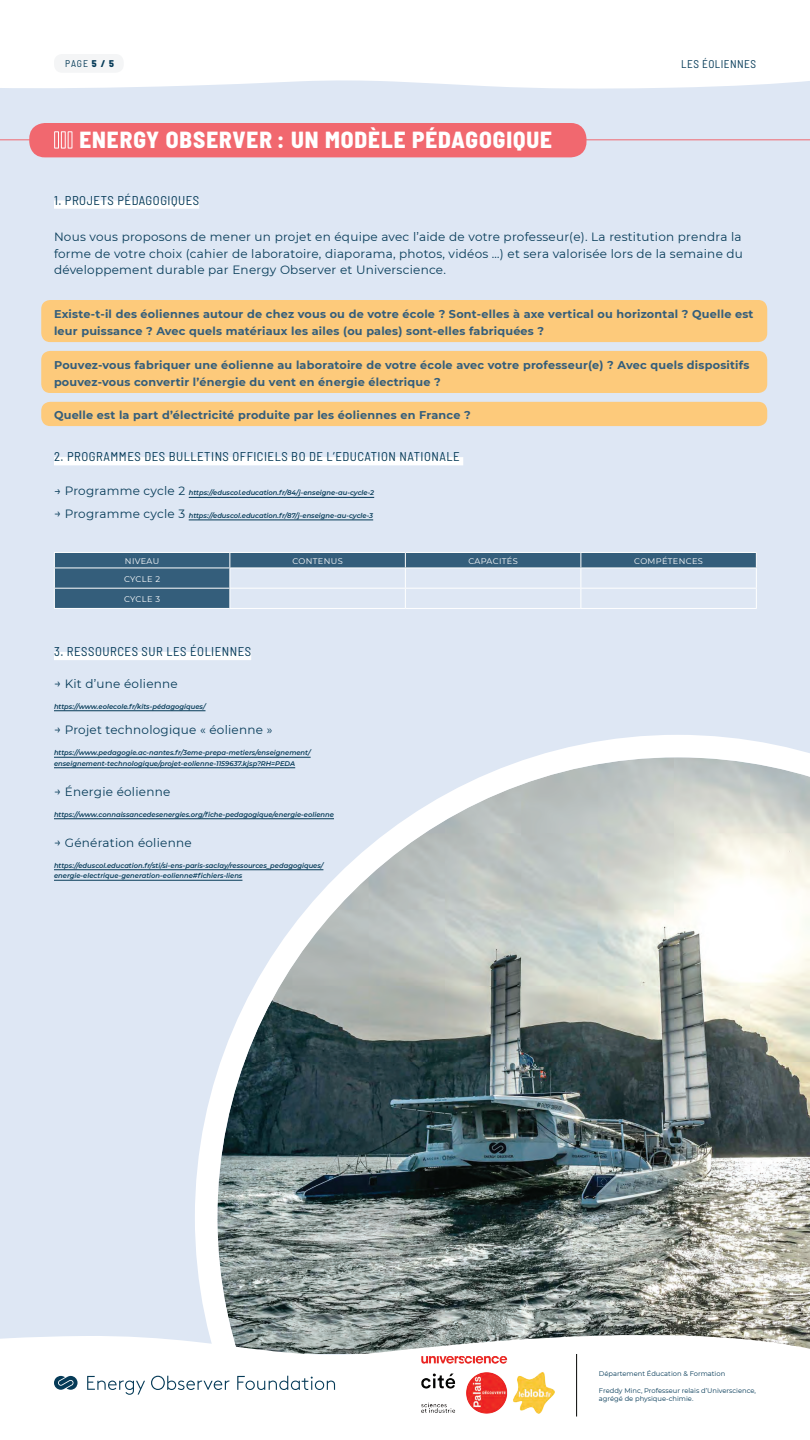
<style>
.page{position:relative;width:810px;height:1440px;background:#dee7f4}
.page>*{position:absolute;margin:0;border:0;box-sizing:border-box;transform-origin:0 0}
.t1{font:800 semi-condensed 23.25px "Barlow";letter-spacing:.04em;color:#fff}
.t2{font:semi-condensed 12.75px "Barlow";letter-spacing:.04em;color:#063b58}
.t3{font:12px/16.5px "Montserrat";letter-spacing:.02em;color:#063b58;text-align:justify}
.t4{font:700 11.25px/16.5px "Montserrat";letter-spacing:.02em;color:#345e7b}
.t5{font:semi-condensed 11.25px "Barlow";letter-spacing:.04em;color:#063b58}
.t6{font:semi-condensed 9.75px "Barlow";color:#063b58}
.t7{font:8.25px "Montserrat";letter-spacing:.025em;color:#fff}
.t8{font:italic 600 6.75px/10.5px "Montserrat";color:#063b58}
.t9{font:6.75px/8.1px "Montserrat";color:#063b58}
.s1{font-weight:800}
.s2{font-weight:400;font-style:normal;font-size:12px}
</style>
<div class="page">
<svg style="left:195px;top:735px;width:615px;height:599px;background:#a0a9a9"></svg>
<hr style="left:0;top:139px;width:810px;height:1px;background:#f1686f">
<div style="left:29px;top:123px;width:557px;height:34px;background:#f1686f;border-radius:16px"></div>
<svg style="left:54px;top:131px;width:19px;height:18px"></svg>
<div style="left:54px;top:200px;width:145px;height:9px;background:#fff"></div>
<div style="left:41px;top:300px;width:726px;height:42px;background:#fdca7b;border-radius:9px"></div>
<div style="left:41px;top:351px;width:726px;height:42px;background:#fdca7b;border-radius:9px"></div>
<div style="left:41px;top:402px;width:726px;height:24px;background:#fdca7b;border-radius:9px"></div>
<div style="left:54px;top:652px;width:197px;height:8px;background:#fff"></div>
<hr style="left:54px;top:710px;width:152px;height:1px;background:#063b58">
<hr style="left:54px;top:757px;width:257px;height:1px;background:#063b58">
<hr style="left:54px;top:767px;width:241px;height:1px;background:#063b58">
<hr style="left:54px;top:818px;width:280px;height:1px;background:#063b58">
<hr style="left:54px;top:869px;width:269px;height:1px;background:#063b58">
<hr style="left:54px;top:880px;width:188px;height:1px;background:#063b58">
<div style="left:54px;top:457px;width:409px;height:8px;background:#fff"></div>
<hr style="left:189px;top:497px;width:185px;height:1px;background:#063b58">
<hr style="left:189px;top:520px;width:184px;height:1px;background:#063b58">
<svg style="left:54px;top:552px;width:703px;height:56px"></svg>
<hr style="left:54px;top:608px;width:176px;height:1px;background:#fff">
<hr style="left:230px;top:608px;width:175px;height:1px;background:#fff">
<hr style="left:405px;top:608px;width:176px;height:1px;background:#fff">
<hr style="left:581px;top:608px;width:176px;height:1px;background:#fff">
<div style="left:0;top:0;width:810px;height:89px;background:#fff"></div>
<hr style="left:681px;top:71px;width:75px;height:1px;background:#fff">
<div style="left:54px;top:54px;width:70px;height:19px;background:#f4f5f6;border-radius:8px"></div>
<svg style="left:0;top:1334px;width:810px;height:106px;background:#f5f6f6"></svg>
<hr style="left:576px;top:1354px;width:1px;height:63px;background:#040503">
<svg style="left:54px;top:1376px;width:24px;height:14px"></svg>
<svg style="left:87px;top:1376px;width:58px;height:19px"></svg>
<svg style="left:151px;top:1376px;width:79px;height:14px"></svg>
<svg style="left:237px;top:1376px;width:98px;height:14px"></svg>
<img style="left:422px;top:1357px;width:132px;height:57px">
<h3 class="t6" style="left:65px;top:56px;width:50px">PAGE <span class="s1">5 / 5</span></h3>
<h3 class="t5" style="left:681px;top:56px;width:76px">LES ÉOLIENNES</h3>
<h1 class="t1" style="left:79px;top:123px;width:474px">ENERGY OBSERVER : UN MODÈLE PÉDAGOGIQUE</h1>
<h2 class="t2" style="left:54px;top:191px;width:146px">1. PROJETS PÉDAGOGIQUES</h2>
<p class="t3" style="left:54px;top:229px;width:690px">Nous vous proposons de mener un projet en équipe avec l’aide de votre professeur(e). La restitution prendra la forme de votre choix (cahier de laboratoire, diaporama, photos, vidéos …) et sera valorisée lors de la semaine du développement durable par Energy Observer et Universcience.</p>
<h3 class="t4" style="left:54px;top:305px;width:701px">Existe-t-il des éoliennes autour de chez vous ou de votre école ? Sont-elles à axe vertical ou horizontal ? Quelle est leur puissance ? Avec quels matériaux les ailes (ou pales) sont-elles fabriquées ?</h3>
<h3 class="t4" style="left:54px;top:356px;width:697px">Pouvez-vous fabriquer une éolienne au laboratoire de votre école avec votre professeur(e) ? Avec quels dispositifs pouvez-vous convertir l’énergie du vent en énergie électrique ?</h3>
<h3 class="t4" style="left:54px;top:407px;width:418px">Quelle est la part d’électricité produite par les éoliennes en France ?</h3>
<h2 class="t2" style="left:54px;top:447px;width:407px">2. PROGRAMMES DES BULLETINS OFFICIELS BO DE L’EDUCATION NATIONALE</h2>
<p class="t8" style="left:54px;top:487px;width:322px"><span class="s2">→ Programme cycle 2</span> https://eduscol.education.fr/84/j-enseigne-au-cycle-2</p>
<p class="t8" style="left:54px;top:510px;width:321px"><span class="s2">→ Programme cycle 3</span> https://eduscol.education.fr/87/j-enseigne-au-cycle-3</p>
<p class="t7" style="left:125px;top:556px;width:23px">Niveau</p>
<p class="t7" style="left:292px;top:556px;width:33px">Contenus</p>
<p class="t7" style="left:468px;top:556px;width:10px">Capaci</p>
<p class="t7" style="left:502px;top:556px;width:11px">tés</p>
<p class="t7" style="left:634px;top:556px;width:13px">Compé</p>
<p class="t7" style="left:668px;top:556px;width:12px">tences</p>
<p class="t7" style="left:124px;top:573px;width:18px">Cycle</p>
<p class="t7" style="left:155px;top:573px;width:6px">2</p>
<p class="t7" style="left:124px;top:594px;width:18px">Cycle</p>
<p class="t7" style="left:155px;top:594px;width:6px">3</p>
<h2 class="t2" style="left:54px;top:642px;width:151px">3. RESSOURCES SUR LES ÉOLIENNE</h2>
<h2 class="t2" style="left:245px;top:642px;width:8px">S</h2>
<h3 class="t3" style="left:54px;top:675px;width:125px">→ Kit d’une éolienne</h3>
<p class="t8" style="left:54px;top:701px;width:153px">https://www.eolecole.fr/kits-pédagogiques/</p>
<h3 class="t3" style="left:54px;top:721px;width:220px">→ Projet technologique « éolienne »</h3>
<p class="t8" style="left:54px;top:747px;width:258px">https://www.pedagogie.ac-nantes.fr/3eme-prepa-metiers/enseignement/ enseignement-technologique/projet-eolienne-1159637.kjsp?RH=PEDA</p>
<h3 class="t3" style="left:54px;top:783px;width:118px">→ Énergie éolienne</h3>
<p class="t8" style="left:54px;top:809px;width:282px">https://www.connaissancedesenergies.org/fiche-pedagogique/energie-eolienne</p>
<h3 class="t3" style="left:54px;top:834px;width:139px">→ Génération éolienne</h3>
<p class="t8" style="left:54px;top:860px;width:271px">https://eduscol.education.fr/sti/si-ens-paris-saclay/ressources_pedagogiques/ energie-electrique-generation-eolienne#fichiers-liens</p>
<p class="t9" style="left:599px;top:1370px;width:128px">Département Éducation &amp; Formation</p>
<p class="t9" style="left:599px;top:1386px;width:159px">Freddy Minc, Professeur relais d’Universcience, agrégé de physique-chimie.</p>
</div>
